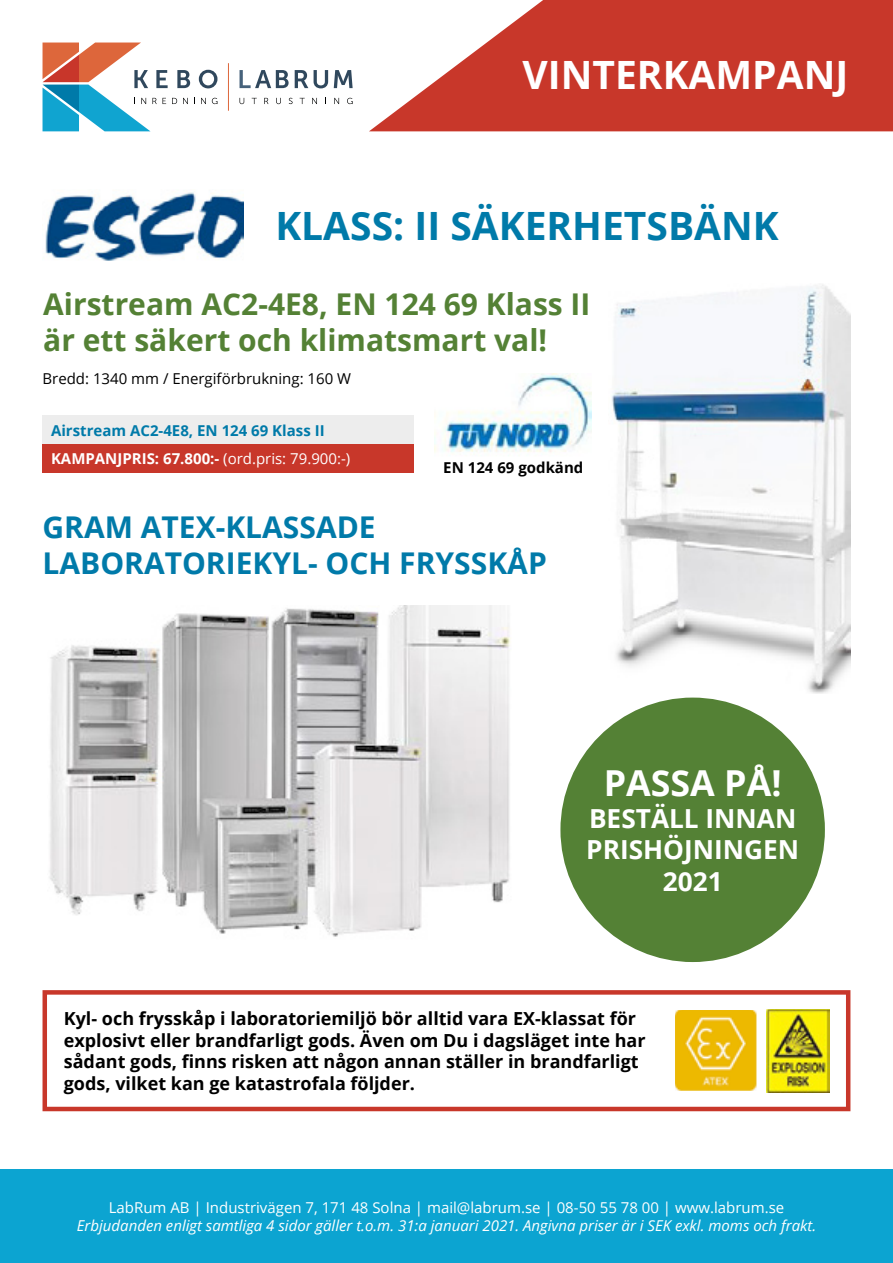
<style>
.page{position:relative;width:893px;height:1263px;background:#fff}
.page>*{position:absolute;margin:0;border:0;box-sizing:border-box;transform-origin:0 0}
.t1{font:700 39px "Open Sans";color:#007aa9}
.t2{font:700 39px "Open Sans";color:#fff}
.t3{font:700 35.85px "Open Sans";color:#fff}
.t4{font:700 30px/36px "Open Sans";color:#548135}
.t5{font:700 30px/36px "Open Sans";color:#007aa9}
.t6{font:700 26.25px/31.5px "Open Sans";color:#fff;text-align:center}
.t7{font:700 18px/21.6px "Open Sans";color:#000}
.t8{font:italic 15px "Open Sans";color:#fff}
.t9{font:15px "Open Sans";color:#fff}
.t10{font:700 15px/28.5px "Open Sans";color:#007aa9}
.t11{font:15px "Open Sans";color:#000}
.t12{font:700 15px "Open Sans";color:#000}
.s1{color:#fff}
.s2{font-weight:400;color:#fff}
</style>
<div class="page">
<svg style="left:369px;top:0;width:524px;height:131px;fill:#c8372a"></svg>
<hr style="left:228px;top:63px;width:1px;height:48px;background:#dd663b">
<svg style="left:43px;top:43px;width:174px;height:88px"></svg>
<svg style="left:240px;top:70px;width:49px;height:18px"></svg>
<svg style="left:295px;top:70px;width:13px;height:18px"></svg>
<svg style="left:314px;top:70px;width:14px;height:18px"></svg>
<svg style="left:334px;top:70px;width:19px;height:18px"></svg>
<svg style="left:240px;top:98px;width:4px;height:6px"></svg>
<svg style="left:252px;top:98px;width:5px;height:6px"></svg>
<svg style="left:264px;top:98px;width:4px;height:6px"></svg>
<svg style="left:276px;top:98px;width:5px;height:6px"></svg>
<svg style="left:289px;top:98px;width:4px;height:6px"></svg>
<svg style="left:300px;top:98px;width:5px;height:6px"></svg>
<svg style="left:312px;top:98px;width:5px;height:6px"></svg>
<svg style="left:334px;top:98px;width:5px;height:6px"></svg>
<svg style="left:347px;top:98px;width:6px;height:6px"></svg>
<div style="left:0;top:1170px;width:893px;height:93px;background:#0ca4d1"></div>
<img style="left:45px;top:192px;width:198px;height:68px">
<img style="left:612px;top:284px;width:238px;height:409px">
<img style="left:435px;top:373px;width:157px;height:79px">
<img style="left:49px;top:606px;width:462px;height:331px">
<div style="left:43px;top:990px;width:807px;height:121px;background:#fff;border:4px solid #c8372a"></div>
<img style="left:676px;top:1010px;width:80px;height:81px">
<img style="left:767px;top:1009px;width:62px;height:83px">
<div style="left:560px;top:697px;width:265px;height:265px;background:#548135;border-radius:50%"></div>
<div style="left:43px;top:416px;width:370px;height:28px;background:#ededed"></div>
<div style="left:43px;top:444px;width:370px;height:29px;background:#c8372a"></div>
<h1 class="t2" style="left:523px;top:47px;width:327px">VINTERKAMPANJ</h1>
<h1 class="t1" style="left:275px;top:198px;width:505px">KLASS: II SÄKERHETSBÄNK</h1>
<h3 class="t4" style="left:43px;top:285px;width:549px">Airstream AC2-4E8, EN 124 69 Klass II är ett säkert och klimatsmart val!</h3>
<p class="t11" style="left:43px;top:368px;width:310px">Bredd: 1340 mm / Energiförbrukning: 160 W</p>
<p class="t10" style="left:51px;top:415px;width:301px">Airstream AC2-4E8, EN 124 69 Klass II<br><span class="s1">KAMPANJPRIS: 67.800:-</span> <span class="s2">(ord.pris: 79.900:-)</span></p>
<p class="t12" style="left:443px;top:456px;width:142px">EN 124 69 godkänd</p>
<h3 class="t5" style="left:43px;top:508px;width:506px">GRAM ATEX-KLASSADE<br>LABORATORIEKYL- OCH FRYSSKÅP</h3>
<h2 class="t3" style="left:604px;top:758px;width:179px">PASSA PÅ!</h2>
<h3 class="t6" style="left:586px;top:802px;width:214px">BESTÄLL INNAN<br>PRISHÖJNINGEN<br>2021</h3>
<p class="t7" style="left:64px;top:1007px;width:583px">Kyl- och frysskåp i laboratoriemiljö bör alltid vara EX-klassat för explosivt eller brandfarligt gods. Även om Du i dagsläget inte har sådant gods, finns risken att någon annan ställer in brandfarligt gods, vilket kan ge katastrofala följder.</p>
<p class="t9" style="left:109px;top:1197px;width:677px">LabRum AB | Industrivägen 7, 171 48 Solna | mail@labrum.se | 08-50 55 78 00 | www.labrum.se</p>
<p class="t8" style="left:77px;top:1215px;width:741px">Erbjudanden enligt samtliga 4 sidor gäller t.o.m. 31:a januari 2021. Angivna priser är i SEK exkl. moms och frakt.</p>
</div>
